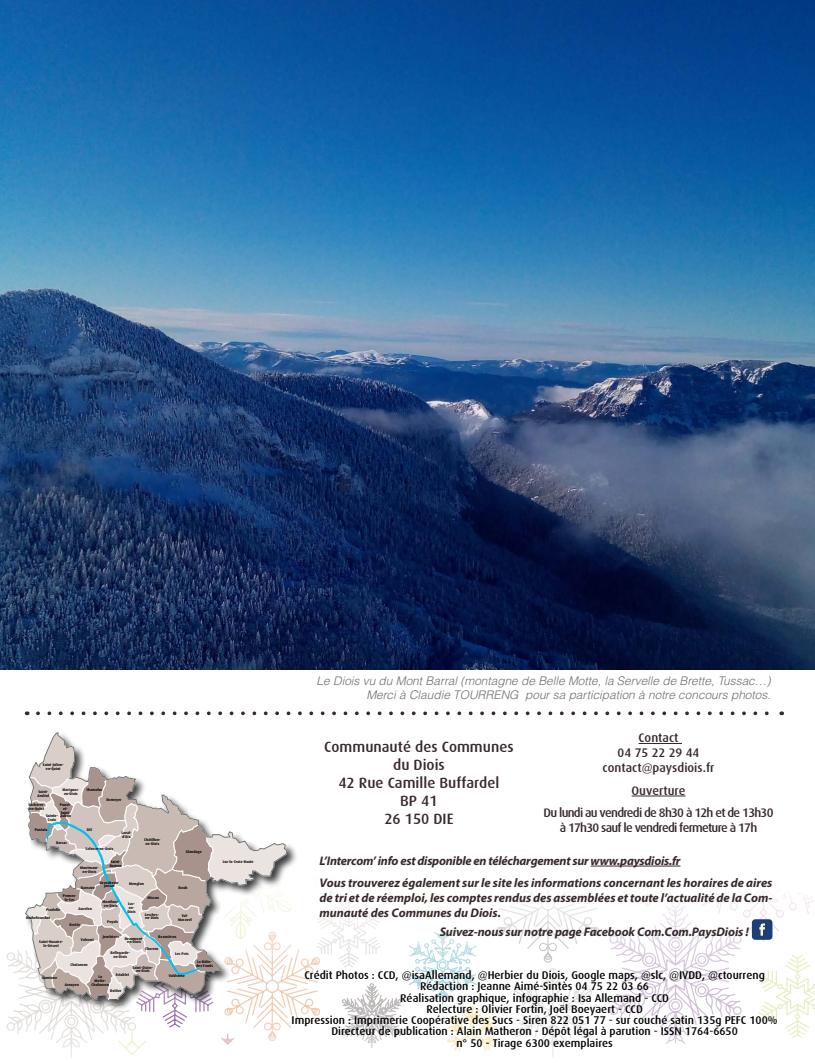
<style>
.page{position:relative;width:815px;height:1063px;background:#fff}
.page>*{position:absolute;margin:0;border:0;box-sizing:border-box;transform-origin:0 0}
.t1{font:500 15px/18px "Dax";color:#37282b;text-align:center}
.t2{font:italic 700 12.5px/22.1px "Myriad Pro";color:#37282b}
.t3{font:500 12.5px/22.1px "Dax";letter-spacing:-.06em;color:#37282b;text-align:center}
.t4{font:500 12.5px/15px "Dax";color:#37282b;text-align:center}
.t5{font:italic 300 11.88px/14.2px "Helvetica LT Std";color:#6d6e71;text-align:right}
.t6{font:500 11.25px/11.2px "Dax";color:#000;text-align:center}
.t7{font:700 3.88px/3.9px "Dax";color:#000;text-align:center}
</style>
<div class="page">
<svg style="left:759px;top:955px;width:56px;height:84px"></svg>
<svg style="left:743px;top:894px;width:72px;height:48px"></svg>
<svg style="left:609px;top:892px;width:134px;height:152px"></svg>
<hr style="left:639px;top:743px;width:43px;height:1px;background:#37282b">
<hr style="left:632px;top:796px;width:53px;height:1px;background:#37282b">
<hr style="left:591px;top:866px;width:89px;height:1px;background:#37282b">
<div style="left:752px;top:919px;width:20px;height:21px;background:#1c3f75;border-radius:3px"></div>
<svg style="left:759px;top:923px;width:6px;height:13px"></svg>
<svg style="left:6px;top:844px;width:595px;height:214px"></svg>
<svg style="left:25px;top:732px;width:262px;height:267px"></svg>
<img style="left:0;top:0;width:815px;height:670px">
<svg style="left:38px;top:711px;width:744px;height:4px"></svg>
<p class="t7" style="left:43px;top:763px;width:22px">Saint-Julien&shy;en-Quint</p>
<p class="t7" style="left:63px;top:788px;width:18px">Marignac&shy;en-Diois</p>
<p class="t7" style="left:86px;top:788px;width:18px">Chamaloc</p>
<p class="t7" style="left:37px;top:790px;width:13px;text-align:left">Saint-<br>Andéol</p>
<p class="t7" style="left:28px;top:803px;width:18px;text-align:left">Vachères&shy;en-Quint</p>
<p class="t7" style="left:106px;top:798px;width:17px">Romeyer</p>
<p class="t7" style="left:60px;top:803px;width:13px">Ponet&shy;et-<br>Saint-<br>Auban</p>
<p class="t7" style="left:46px;top:814px;width:13px">Sainte-<br>Croix</p>
<p class="t7" style="left:35px;top:828px;width:14px">Pontaix</p>
<p class="t7" style="left:56px;top:841px;width:12px">Barsac</p>
<p class="t7" style="left:87px;top:827px;width:7px">DIE</p>
<p class="t7" style="left:86px;top:847px;width:29px">Solaure-en-Diois</p>
<p class="t7" style="left:121px;top:831px;width:12px;text-align:left">Laval&shy;d'Aix</p>
<p class="t7" style="left:80px;top:866px;width:20px">Montmaur&shy;en-Diois</p>
<p class="t7" style="left:110px;top:860px;width:13px;text-align:left">Saint-<br>Roman</p>
<p class="t7" style="left:144px;top:838px;width:18px">Châtillon&shy;en-Diois</p>
<p class="t7" style="left:186px;top:850px;width:17px">Glandage</p>
<p class="t7" style="left:99px;top:880px;width:21px">Recoubeau-<br>Jansac</p>
<p class="t7" style="left:129px;top:882px;width:16px">Menglon</p>
<p class="t7" style="left:179px;top:886px;width:11px">Boulc</p>
<p class="t7" style="left:178px;top:914px;width:15px">Val-<br>Maravel</p>
<p class="t7" style="left:81px;top:886px;width:15px">Barnave</p>
<p class="t7" style="left:63px;top:894px;width:15px">Pennes&shy;le-Sec</p>
<p class="t7" style="left:148px;top:896px;width:13px">Miscon</p>
<p class="t7" style="left:103px;top:900px;width:18px">Montlaur&shy;en-Diois</p>
<p class="t7" style="left:103px;top:935px;width:18px">Jonchères</p>
<p class="t7" style="left:128px;top:902px;width:10px">Luc&shy;en-<br>Diois</p>
<p class="t7" style="left:78px;top:907px;width:15px">Aucelon</p>
<p class="t7" style="left:70px;top:923px;width:12px">Brette</p>
<p class="t7" style="left:81px;top:937px;width:14px">Volvent</p>
<p class="t7" style="left:46px;top:907px;width:15px">Pradelle</p>
<p class="t7" style="left:26px;top:916px;width:26px">Rochefourchat</p>
<p class="t7" style="left:39px;top:940px;width:25px">Saint-Nazaire&shy;le-Désert</p>
<p class="t7" style="left:42px;top:976px;width:17px">Gumiane</p>
<p class="t7" style="left:145px;top:912px;width:16px;text-align:left">Lesches&shy;en-Diois</p>
<p class="t7" style="left:107px;top:919px;width:13px">Poyols</p>
<p class="t7" style="left:158px;top:935px;width:20px">Beaurières</p>
<p class="t7" style="left:175px;top:951px;width:15px">Les Prés</p>
<p class="t7" style="left:125px;top:936px;width:20px">Beaumont&shy;en-Diois</p>
<p class="t7" style="left:145px;top:947px;width:15px">Charens</p>
<p class="t7" style="left:110px;top:951px;width:21px">Bellegarde&shy;en-Diois</p>
<p class="t7" style="left:116px;top:973px;width:15px">Establet</p>
<p class="t7" style="left:110px;top:989px;width:13px">Rottier</p>
<p class="t7" style="left:196px;top:960px;width:18px;text-align:left">La Bâtie&shy;des-Fonds</p>
<p class="t7" style="left:71px;top:963px;width:19px">Chalancon</p>
<p class="t7" style="left:133px;top:965px;width:22px">Saint-Dizier&shy;en-Diois</p>
<p class="t7" style="left:169px;top:974px;width:18px">Valdrôme</p>
<p class="t7" style="left:92px;top:975px;width:19px">La<br>Motte-<br>Chalancon</p>
<p class="t7" style="left:65px;top:983px;width:16px">Arnayon</p>
<p class="t7" style="left:223px;top:860px;width:32px">Lus-la-Croix-Haute</p>
<h3 class="t5" style="left:317px;top:673px;width:456px">Le Diois vu du Mont Barral (montagne de Belle Motte, la Servelle de Brette, Tussac…)<br>Merci à Claudie TOURRENG pour sa participation à notre concours photos.</h3>
<h1 class="t1" style="left:324px;top:738px;width:191px">Communauté des Communes du Diois<br>42 Rue Camille Buffardel<br>BP 41<br>26 150 DIE</h1>
<h2 class="t4" style="left:603px;top:731px;width:113px">Contact<br>04 75 22 29 44 contact@paysdiois.fr</h2>
<h2 class="t3" style="left:544px;top:779px;width:231px">Ouverture<br>Du lundi au vendredi de 8h30 à 12h et de 13h30</h2>
<h2 class="t3" style="left:560px;top:817px;width:199px">à 17h30 sauf le vendredi fermeture à 17h</h2>
<h2 class="t2" style="left:320px;top:849px;width:454px">L’Intercom’ info est disponible en téléchargement sur www.paysdiois.fr<br>Vous trouverez également sur le site les informations concernant les horaires de aires</h2>
<h2 class="t2" style="left:320px;top:890px;width:454px;line-height:15px">de tri et de réemploi, les comptes rendus des assemblées et toute l’actualité de la Com&shy;munauté des Communes du Diois.</h2>
<h2 class="t2" style="left:440px;top:921px;width:311px">Suivez-nous sur notre page Facebook Com.Com.PaysDiois !</h2>
<p class="t6" style="left:292px;top:970px;width:488px">Crédit Photos : CCD, @isaAllemand, @Herbier du Diois, Google maps, @slc, @IVDD, @ctourreng Rédaction : Jeanne Aimé-Sintès 04 75 22 03 66<br>Réalisation graphique, infographie : Isa Allemand - CCD<br>Relecture : Olivier Fortin, Joël Boeyaert - CCD<br>Impression : Imprimerie Coopérative des Sucs - Siren 822 051 77 - sur couché satin 135g PEFC 100% Directeur de publication : Alain Matheron - Dépôt légal à parution - ISSN 1764-6650<br>n° 50 - Tirage 6300 exemplaires</p>
</div>
